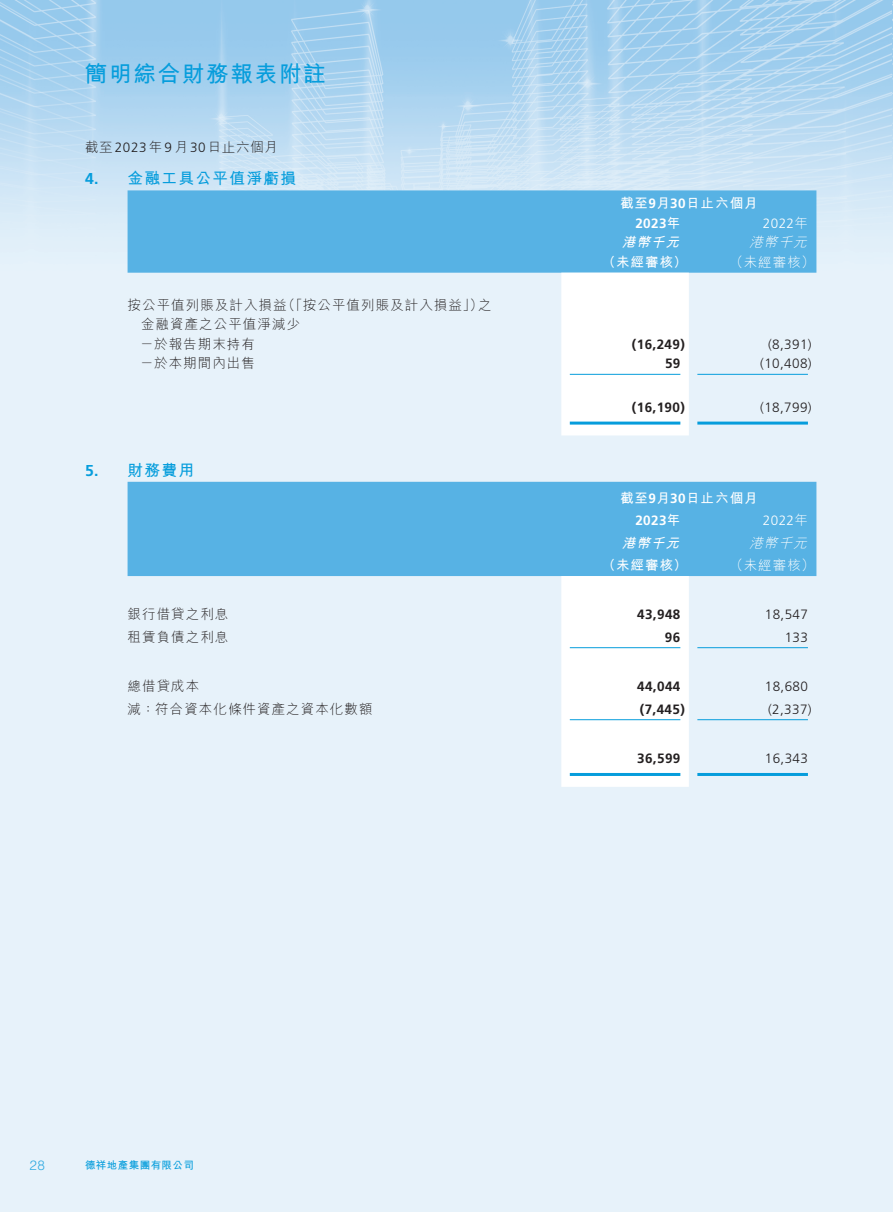
<style>
.page{position:relative;width:893px;height:1212px;background:#fff}
.page>*{position:absolute;margin:0;border:0;box-sizing:border-box;transform-origin:0 0}
.t1{font:700 22.5px "M Hei HK";letter-spacing:.08em;color:#069ddc}
.t2{font:700 15.75px "M Hei HK";letter-spacing:.08em;color:#069ddc}
.t3{font:300 13.5px/19.5px "M Hei HK";letter-spacing:.08em;color:#231f20}
.t4{font:300 13.5px "Frutiger LT Std";letter-spacing:.03em;color:#231f20}
.t5{font:700 13.5px "Frutiger LT Std";letter-spacing:.03em;color:#231f20}
.t6{font:700 13.5px "M Hei HK";letter-spacing:.08em;color:#fff}
.t7{font:300 13.5px "M Hei HK";letter-spacing:.08em;color:#fff}
.t8{font:700 13.5px "Frutiger LT Std";letter-spacing:.03em;color:#fff}
.t9{font:300 13.5px "Frutiger LT Std";letter-spacing:.03em;color:#fff}
.t10{font:italic 700 13.5px "M Hei HK";color:#fff}
.t11{font:italic 300 13.5px "M Hei HK";color:#fff}
.t12{font:300 13.5px "Helvetica LT Std";color:#30aae1}
.t13{font:700 10.5px "M Hei HK";letter-spacing:.04em;color:#069ddc}
.s1{font-family:"Frutiger LT Std"}
.s2{font-family:"M Hei HK"}
</style>
<div class="page">
<img style="left:0;top:0;width:892px;height:1212px">
<hr style="left:892px;top:0;width:1px;height:1212px;background:#e6f2fa">
<div style="left:128px;top:190px;width:688px;height:83px;background:#57b2e4"></div>
<svg style="left:561px;top:273px;width:128px;height:162px"></svg>
<hr style="left:570px;top:374px;width:110px;height:1px;background:#069ddc">
<hr style="left:697px;top:374px;width:111px;height:1px;background:#069ddc">
<hr style="left:570px;top:422px;width:110px;height:3px;background:#069ddc">
<hr style="left:697px;top:422px;width:111px;height:3px;background:#069ddc">
<div style="left:128px;top:482px;width:688px;height:94px;background:#57b2e4"></div>
<svg style="left:561px;top:576px;width:128px;height:211px"></svg>
<hr style="left:570px;top:647px;width:110px;height:1px;background:#069ddc">
<hr style="left:697px;top:647px;width:111px;height:1px;background:#069ddc">
<hr style="left:570px;top:719px;width:110px;height:1px;background:#069ddc">
<hr style="left:697px;top:719px;width:111px;height:1px;background:#069ddc">
<hr style="left:570px;top:773px;width:110px;height:3px;background:#069ddc">
<hr style="left:697px;top:773px;width:111px;height:3px;background:#069ddc">
<h1 class="t1" style="left:85px;top:58px;width:242px">簡明綜合財務報表附註</h1>
<p class="t3" style="left:85px;top:137px;width:194px">截至<span class="s1">2023</span>年 <span class="s1">9</span> 月 <span class="s1">30</span>日止六個月</p>
<p class="t2" style="left:85px;top:167px;width:213px"><span class="s1">4.</span> 金融工具公平值淨虧損</p>
<p class="t3" style="left:140px;top:295px;width:353px;text-indent:-13px">按公平值列賬及計入損益（「按公平值列賬及計入損益」）之金融資產之公平值淨減少<br>－於報告期末持有</p>
<p class="t6" style="left:620px;top:193px;width:139px">截至<span class="s1">9</span>月<span class="s1">30</span>日止六個月</p>
<p class="t8" style="left:635px;top:215px;width:47px">2023<span class="s2">年</span></p>
<p class="t9" style="left:763px;top:215px;width:47px">2022<span class="s2">年</span></p>
<p class="t10" style="left:622px;top:232px;width:63px">港幣千元</p>
<p class="t11" style="left:749px;top:235px;width:62px">港幣千元</p>
<p class="t6" style="left:602px;top:252px;width:86px">（未經審核）</p>
<p class="t7" style="left:730px;top:255px;width:86px">（未經審核）</p>
<p class="t5" style="left:632px;top:336px;width:54px">(16,249)</p>
<p class="t4" style="left:768px;top:337px;width:45px">(8,391)</p>
<p class="t3" style="left:140px;top:354px;width:116px">－於本期間內出售</p>
<p class="t5" style="left:665px;top:356px;width:17px">59</p>
<p class="t4" style="left:760px;top:356px;width:53px">(10,408)</p>
<p class="t5" style="left:632px;top:399px;width:54px">(16,190)</p>
<p class="t4" style="left:760px;top:400px;width:53px">(18,799)</p>
<p class="t2" style="left:85px;top:458px;width:111px"><span class="s1">5.</span> 財務費用</p>
<p class="t6" style="left:620px;top:488px;width:139px">截至<span class="s1">9</span>月<span class="s1">30</span>日止六個月</p>
<p class="t8" style="left:635px;top:512px;width:47px">2023<span class="s2">年</span></p>
<p class="t9" style="left:763px;top:513px;width:47px">2022<span class="s2">年</span></p>
<p class="t10" style="left:622px;top:533px;width:63px">港幣千元</p>
<p class="t11" style="left:749px;top:536px;width:62px">港幣千元</p>
<p class="t6" style="left:602px;top:555px;width:86px">（未經審核）</p>
<p class="t7" style="left:730px;top:558px;width:86px">（未經審核）</p>
<p class="t3" style="left:128px;top:604px;width:102px">銀行借貸之利息</p>
<p class="t5" style="left:637px;top:607px;width:45px">43,948</p>
<p class="t4" style="left:765px;top:607px;width:45px">18,547</p>
<p class="t3" style="left:128px;top:627px;width:102px">租賃負債之利息</p>
<p class="t5" style="left:665px;top:629px;width:17px">96</p>
<p class="t4" style="left:785px;top:629px;width:25px">133</p>
<p class="t3" style="left:128px;top:676px;width:73px">總借貸成本</p>
<p class="t5" style="left:637px;top:679px;width:45px">44,044</p>
<p class="t4" style="left:765px;top:679px;width:45px">18,680</p>
<p class="t3" style="left:128px;top:699px;width:246px">減：符合資本化條件資產之資本化數額</p>
<p class="t5" style="left:640px;top:701px;width:47px">(7,445)</p>
<p class="t4" style="left:768px;top:701px;width:45px">(2,337)</p>
<p class="t5" style="left:637px;top:751px;width:45px">36,599</p>
<p class="t4" style="left:765px;top:751px;width:45px">16,343</p>
<p class="t12" style="left:29px;top:1156px;width:17px">28</p>
<p class="t13" style="left:85px;top:1157px;width:110px">德祥地產集團有限公司</p>
</div>
